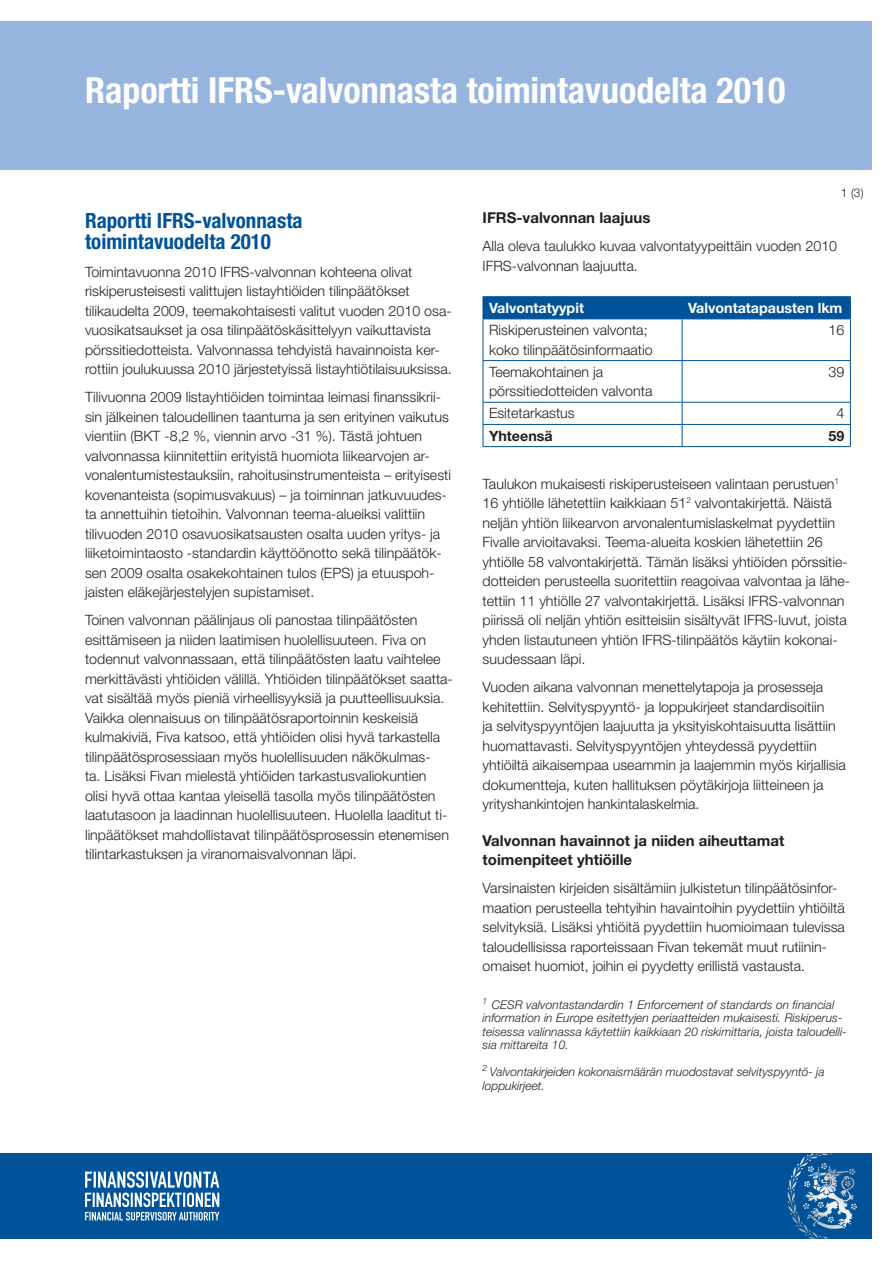
<style>
.page{position:relative;width:893px;height:1263px;background:#fff}
.page>*{position:absolute;margin:0;border:0;box-sizing:border-box;transform-origin:0 0}
.OTSIKKO_1{font:700 condensed 36px "Helvetica Neue LT Std";color:#fff}
.OTSIKKO_2{font:700 condensed 21px/21px "Helvetica Neue LT Std";color:#015399}
.OTSIKKO_3{font:700 15px/19.5px "Helvetica Neue LT Std";color:#231f20}
.LEIPIS{font:300 14.25px/19.5px "Helvetica Neue LT Std";color:#231f20}
.LEIPIS-2{font:700 14.25px "Helvetica Neue LT Std";color:#fff}
.LEIPIS-3{font:700 14.25px "Helvetica Neue LT Std";color:#231f20}
.t1{font:italic 300 12px/13.5px "Helvetica Neue LT Std";letter-spacing:.005em;color:#231f20}
.SIVUNUMERO{font:300 12px "Helvetica Neue LT Std";color:#231f20}
</style>
<div class="page">
<div style="left:0;top:21px;width:872px;height:149px;background:#95b5de"></div>
<div style="left:0;top:1153px;width:872px;height:85px;background:#015399"></div>
<svg style="left:800px;top:1153px;width:32px;height:13px"></svg>
<svg style="left:85px;top:1171px;width:134px;height:49px"></svg>
<hr style="left:483px;top:296px;width:199px;height:1px;background:#015399">
<hr style="left:682px;top:296px;width:169px;height:1px;background:#015399">
<div style="left:483px;top:297px;width:368px;height:21px;background:#015399"></div>
<hr style="left:483px;top:318px;width:199px;height:1px;background:#015399">
<hr style="left:483px;top:319px;width:1px;height:41px;background:#015399">
<hr style="left:682px;top:318px;width:169px;height:1px;background:#015399">
<hr style="left:682px;top:319px;width:1px;height:41px;background:#015399">
<hr style="left:850px;top:319px;width:1px;height:41px;background:#015399">
<hr style="left:483px;top:360px;width:199px;height:1px;background:#015399">
<hr style="left:483px;top:361px;width:1px;height:41px;background:#015399">
<hr style="left:682px;top:360px;width:169px;height:1px;background:#015399">
<hr style="left:682px;top:361px;width:1px;height:41px;background:#015399">
<hr style="left:850px;top:361px;width:1px;height:41px;background:#015399">
<hr style="left:483px;top:402px;width:199px;height:1px;background:#015399">
<hr style="left:682px;top:402px;width:169px;height:1px;background:#015399">
<hr style="left:483px;top:424px;width:199px;height:1px;background:#015399">
<svg style="left:483px;top:403px;width:1px;height:43px"></svg>
<hr style="left:682px;top:424px;width:169px;height:1px;background:#015399">
<svg style="left:682px;top:403px;width:1px;height:43px"></svg>
<svg style="left:850px;top:403px;width:1px;height:43px"></svg>
<hr style="left:483px;top:446px;width:199px;height:1px;background:#015399">
<hr style="left:682px;top:446px;width:169px;height:1px;background:#015399">
<p class="OTSIKKO_1" style="left:85px;top:69px;width:702px">Raportti IFRS-valvonnasta toimintavuodelta 2010</p>
<p class="SIVUNUMERO" style="left:841px;top:185px;width:24px">1 (3)</p>
<p class="OTSIKKO_2" style="left:85px;top:209px;width:219px">Raportti IFRS-valvonnasta toimintavuodelta 2010</p>
<p class="LEIPIS" style="left:85px;top:261px;width:368px">Toimintavuonna 2010 IFRS-valvonnan kohteena olivat riskiperusteisesti valittujen listayhtiöiden tilinpäätökset tilikaudelta 2009, teemakohtaisesti valitut vuoden 2010 osa&shy;vuosikatsaukset ja osa tilinpäätöskäsittelyyn vaikuttavista pörssitiedotteista. Valvonnassa tehdyistä havainnoista ker&shy;rottiin joulukuussa 2010 järjestetyissä listayhtiötilaisuuksissa.</p>
<p class="LEIPIS" style="left:85px;top:387px;width:367px">Tilivuonna 2009 listayhtiöiden toimintaa leimasi finanssikrii&shy;sin jälkeinen taloudellinen taantuma ja sen erityinen vaikutus vientiin (BKT -8,2 %, viennin arvo -31 %). Tästä johtuen valvonnassa kiinnitettiin erityistä huomiota liikearvojen ar&shy;vonalentumistestauksiin, rahoitusinstrumenteista – erityisesti kovenanteista (sopimusvakuus) – ja toiminnan jatkuvuudes&shy;ta annettuihin tietoihin. Valvonnan teema-alueiksi valittiin tilivuoden 2010 osavuosikatsausten osalta uuden yritys- ja liiketoimintaosto -standardin käyttöönotto sekä tilinpäätök&shy;sen 2009 osalta osakekohtainen tulos (EPS) ja etuuspoh&shy;jaisten eläkejärjestelyjen supistamiset.</p>
<p class="LEIPIS" style="left:85px;top:610px;width:369px">Toinen valvonnan päälinjaus oli panostaa tilinpäätösten esittämiseen ja niiden laatimisen huolellisuuteen. Fiva on todennut valvonnassaan, että tilinpäätösten laatu vaihtelee merkittävästi yhtiöiden välillä. Yhtiöiden tilinpäätökset saatta&shy;vat sisältää myös pieniä virheellisyyksiä ja puutteellisuuksia.<br>Vaikka olennaisuus on tilinpäätösraportoinnin keskeisiä kulmakiviä, Fiva katsoo, että yhtiöiden olisi hyvä tarkastella tilinpäätösprosessiaan myös huolellisuuden näkökulmas-<br>ta. Lisäksi Fivan mielestä yhtiöiden tarkastusvaliokuntien<br>olisi hyvä ottaa kantaa yleisellä tasolla myös tilinpäätösten laatutasoon ja laadinnan huolellisuuteen. Huolella laaditut ti&shy;linpäätökset mahdollistavat tilinpäätösprosessin etenemisen tilintarkastuksen ja viranomaisvalvonnan läpi.</p>
<p class="OTSIKKO_3" style="left:483px;top:208px;width:169px">IFRS-valvonnan laajuus</p>
<p class="LEIPIS" style="left:483px;top:236px;width:356px">Alla oleva taulukko kuvaa valvontatyypeittäin vuoden 2010<br>IFRS-valvonnan laajuutta.</p>
<p class="LEIPIS-2" style="left:489px;top:299px;width:97px">Valvontatyypit</p>
<p class="LEIPIS-2" style="left:688px;top:299px;width:156px">Valvontatapausten lkm</p>
<p class="LEIPIS" style="left:489px;top:320px;width:165px">Riskiperusteinen valvonta; koko tilinpäätösinformaatio</p>
<p class="LEIPIS" style="left:828px;top:320px;width:17px">16</p>
<p class="LEIPIS" style="left:489px;top:362px;width:165px">Teemakohtainen ja pörssitiedotteiden valvonta</p>
<p class="LEIPIS" style="left:828px;top:362px;width:17px">39</p>
<p class="LEIPIS" style="left:489px;top:403px;width:87px">Esitetarkastus</p>
<p class="LEIPIS" style="left:836px;top:403px;width:9px">4</p>
<p class="LEIPIS-3" style="left:489px;top:427px;width:65px">Yhteensä</p>
<p class="LEIPIS-3" style="left:828px;top:427px;width:17px">59</p>
<p class="LEIPIS" style="left:483px;top:473px;width:369px">Taulukon mukaisesti riskiperusteiseen valintaan perustuen<sup>1<br></sup>16 yhtiölle lähetettiin kaikkiaan 51<sup>2</sup> valvontakirjettä. Näistä neljän yhtiön liikearvon arvonalentumislaskelmat pyydettiin Fivalle arvioitavaksi. Teema-alueita koskien lähetettiin 26 yhtiölle 58 valvontakirjettä. Tämän lisäksi yhtiöiden pörssitie&shy;dotteiden perusteella suoritettiin reagoivaa valvontaa ja lähe&shy;tettiin 11 yhtiölle 27 valvontakirjettä. Lisäksi IFRS-valvonnan piirissä oli neljän yhtiön esitteisiin sisältyvät IFRS-luvut, joista yhden listautuneen yhtiön IFRS-tilinpäätös käytiin kokonai&shy;suudessaan läpi.</p>
<p class="LEIPIS" style="left:483px;top:677px;width:365px">Vuoden aikana valvonnan menettelytapoja ja prosesseja kehitettiin. Selvityspyyntö- ja loppukirjeet standardisoitiin<br>ja selvityspyyntöjen laajuutta ja yksityiskohtaisuutta lisättiin huomattavasti. Selvityspyyntöjen yhteydessä pyydettiin yhtiöiltä aikaisempaa useammin ja laajemmin myös kirjallisia dokumentteja, kuten hallituksen pöytäkirjoja liitteineen ja yrityshankintojen hankintalaskelmia.</p>
<p class="OTSIKKO_3" style="left:483px;top:830px;width:303px">Valvonnan havainnot ja niiden aiheuttamat toimenpiteet yhtiöille</p>
<p class="LEIPIS" style="left:483px;top:878px;width:364px">Varsinaisten kirjeiden sisältämiin julkistetun tilinpäätösinfor&shy;maation perusteella tehtyihin havaintoihin pyydettiin yhtiöiltä selvityksiä. Lisäksi yhtiöitä pyydettiin huomioimaan tulevissa taloudellisissa raporteissaan Fivan tekemät muut rutiinin&shy;omaiset huomiot, joihin ei pyydetty erillistä vastausta.</p>
<p class="t1" style="left:483px;top:998px;width:366px"><sup>1</sup> CESR valvontastandardin 1 Enforcement of standards on financial information in Europe esitettyjen periaatteiden mukaisesti. Riskiperus&shy;teisessa valinnassa käytettiin kaikkiaan 20 riskimittaria, joista taloudelli&shy;sia mittareita 10.</p>
<p class="t1" style="left:483px;top:1064px;width:343px;line-height:14.4px"><sup>2</sup> Valvontakirjeiden kokonaismäärän muodostavat selvityspyyntö- ja loppukirjeet.</p>
</div>
